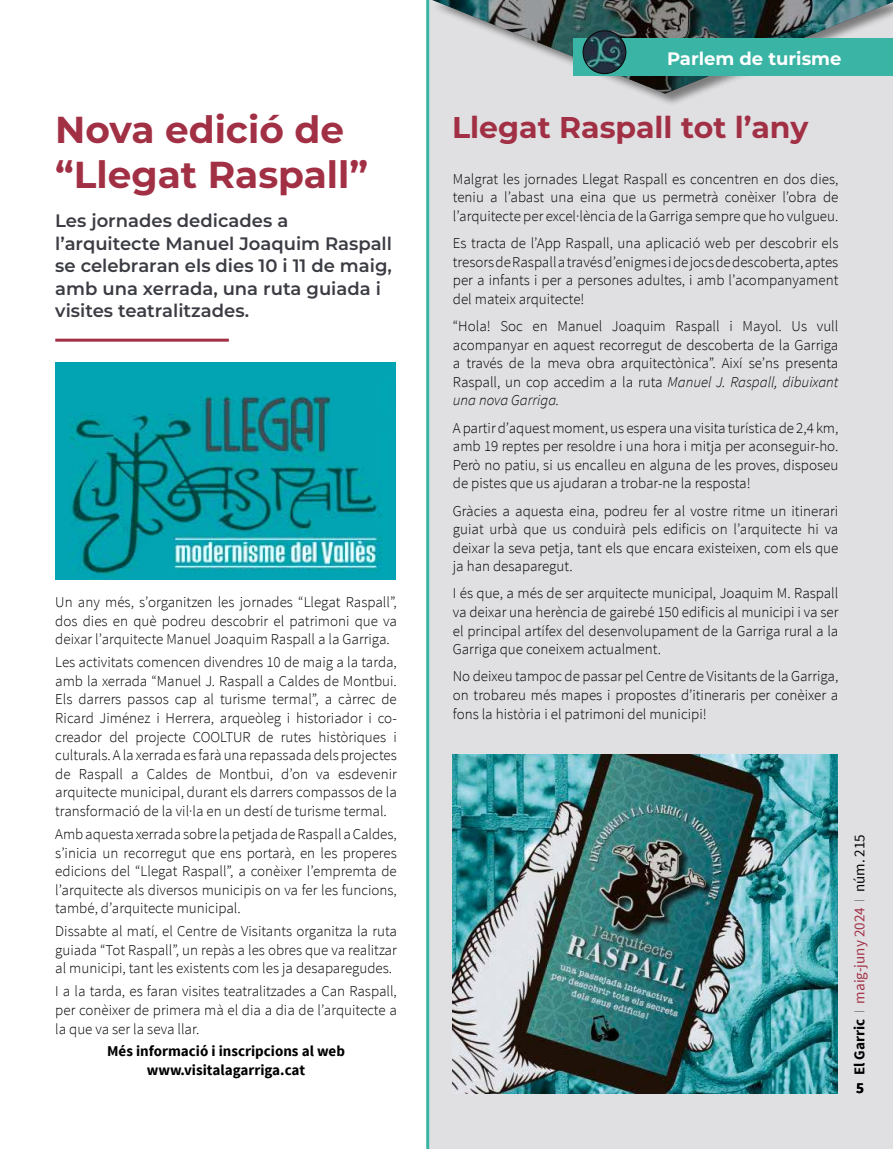
<style>
.page{position:relative;width:893px;height:1149px;background:#fff}
.page>*{position:absolute;margin:0;border:0;box-sizing:border-box;transform-origin:0 0}
.t1{font:700 37.5px "Montserrat";color:#a23045}
.t2{font:700 30px "Montserrat";color:#a23045}
.t3{font:600 18px/22.5px "Montserrat";color:#3b3c43}
.t4{font:700 18px "Montserrat";color:#fff}
.t5{font:300 15px/18.6px "Source Sans Pro";color:#000;text-align:justify}
.t6{font:700 15px/18.6px "Source Sans Pro";color:#000;text-align:center}
.t7{font:15px "Source Sans Pro";color:#a23045}
.s1{font-style:italic}
.s2{font-weight:700;color:#000}
.s3{font-weight:200;color:#3b3c43}
.s4{color:#000}
</style>
<div class="page">
<div style="left:428px;top:0;width:465px;height:1148px;background:#e0e0e2"></div>
<img style="left:432px;top:0;width:461px;height:94px">
<div style="left:573px;top:39px;width:320px;height:37px;background:#3ab5a5"></div>
<img style="left:583px;top:31px;width:43px;height:43px;border-radius:21px">
<div style="left:583px;top:30px;width:43px;height:44px;border:1px solid #000;border-radius:50%"></div>
<img style="left:452px;top:754px;width:386px;height:339px">
<hr style="left:55px;top:338px;width:174px;height:3px;background:#a23045">
<img style="left:55px;top:362px;width:340px;height:217px">
<hr style="left:426px;top:0;width:3px;height:1148px;background:#3ab5a5">
<p class="t4" style="left:667px;top:46px;width:176px">Parlem de turisme</p>
<h1 class="t1" style="left:55px;top:102px;width:290px">Nova edició de</h1>
<h2 class="t2" style="left:452px;top:105px;width:358px">Llegat Raspall tot l’any</h2>
<h1 class="t1" style="left:55px;top:147px;width:314px">“Llegat Raspall”</h1>
<p class="t3" style="left:55px;top:209px;width:338px">Les jornades dedicades a l’arquitecte Manuel Joaquim Raspall se celebraran els dies 10 i 11 de maig, amb una xerrada, una ruta guiada i visites teatralitzades.</p>
<p class="t5" style="left:453px;top:169px;width:387px">Malgrat les jornades Llegat Raspall es concentren en dos dies, teniu a l’abast una eina que us permetrà conèixer l’obra de l’arquitecte per excel·lència de la Garriga sempre que ho vulgueu.</p>
<p class="t5" style="left:453px;top:234px;width:387px">Es tracta de l’App Raspall, una aplicació web per descobrir els tresors de Raspall a través d’enigmes i de jocs de descoberta, aptes per a infants i per a persones adultes, i amb l’acompanyament del mateix arquitecte!</p>
<p class="t5" style="left:453px;top:316px;width:387px">“Hola! Soc en Manuel Joaquim Raspall i Mayol. Us vull acompanyar en aquest recorregut de descoberta de la Garriga a través de la meva obra arquitectònica”. Així se’ns presenta Raspall, un cop accedim a la ruta <span class="s1">Manuel J. Raspall, dibuixant una nova Garriga.</span></p>
<p class="t5" style="left:453px;top:418px;width:387px">A partir d’aquest moment, us espera una visita turística de 2,4 km, amb 19 reptes per resoldre i una hora i mitja per aconseguir-ho.<br>Però no patiu, si us encalleu en alguna de les proves, disposeu de pistes que us ajudaran a trobar-ne la resposta!</p>
<p class="t5" style="left:453px;top:501px;width:387px">Gràcies a aquesta eina, podreu fer al vostre ritme un itinerari guiat urbà que us conduirà pels edificis on l’arquitecte hi va deixar la seva petja, tant els que encara existeixen, com els que ja han desaparegut.</p>
<p class="t5" style="left:453px;top:584px;width:387px">I és que, a més de ser arquitecte municipal, Joaquim M. Raspall va deixar una herència de gairebé 150 edificis al municipi i va ser el principal artífex del desenvolupament de la Garriga rural a la Garriga que coneixem actualment.</p>
<p class="t5" style="left:453px;top:667px;width:387px">No deixeu tampoc de passar pel Centre de Visitants de la Garriga, on trobareu més mapes i propostes d’itineraris per conèixer a fons la història i el patrimoni del municipi!</p>
<p class="t5" style="left:55px;top:592px;width:343px">Un any més, s’organitzen les jornades “Llegat Raspall”, dos dies en què podreu descobrir el patrimoni que va deixar l’arquitecte Manuel Joaquim Raspall a la Garriga.</p>
<p class="t5" style="left:55px;top:652px;width:343px">Les activitats comencen divendres 10 de maig a la tarda, amb la xerrada “Manuel J. Raspall a Caldes de Montbui.<br>Els darrers passos cap al turisme termal”, a càrrec de Ricard Jiménez i Herrera, arqueòleg i historiador i co&shy;creador del projecte COOLTUR de rutes històriques i culturals. A la xerrada es farà una repassada dels projectes de Raspall a Caldes de Montbui, d’on va esdevenir arquitecte municipal, durant els darrers compassos de la transformació de la vil·la en un destí de turisme termal.</p>
<p class="t5" style="left:55px;top:824px;width:343px">Amb aquesta xerrada sobre la petjada de Raspall a Caldes, s’inicia un recorregut que ens portarà, en les properes edicions del “Llegat Raspall”, a conèixer l’empremta de l’arquitecte als diversos municipis on va fer les funcions, també, d’arquitecte municipal.</p>
<p class="t5" style="left:55px;top:921px;width:343px">Dissabte al matí, el Centre de Visitants organitza la ruta guiada “Tot Raspall”, un repàs a les obres que va realitzar al municipi, tant les existents com les ja desaparegudes.</p>
<p class="t5" style="left:55px;top:981px;width:343px">I a la tarda, es faran visites teatralitzades a Can Raspall, per conèixer de primera mà el dia a dia de l’arquitecte a la que va ser la seva llar.</p>
<p class="t6" style="left:107px;top:1042px;width:239px">Més informació i inscripcions al web www.visitalagarriga.cat</p>
<p class="t7" style="left:850px;top:1074px;width:242px;rotate:-90deg"><span class="s2">El Garric</span> <span class="s3">I</span> maig-juny 2024 <span class="s3">I</span> <span class="s4">núm. 215</span></p>
<p class="t6" style="left:856px;top:1079px;width:9px">5</p>
</div>
